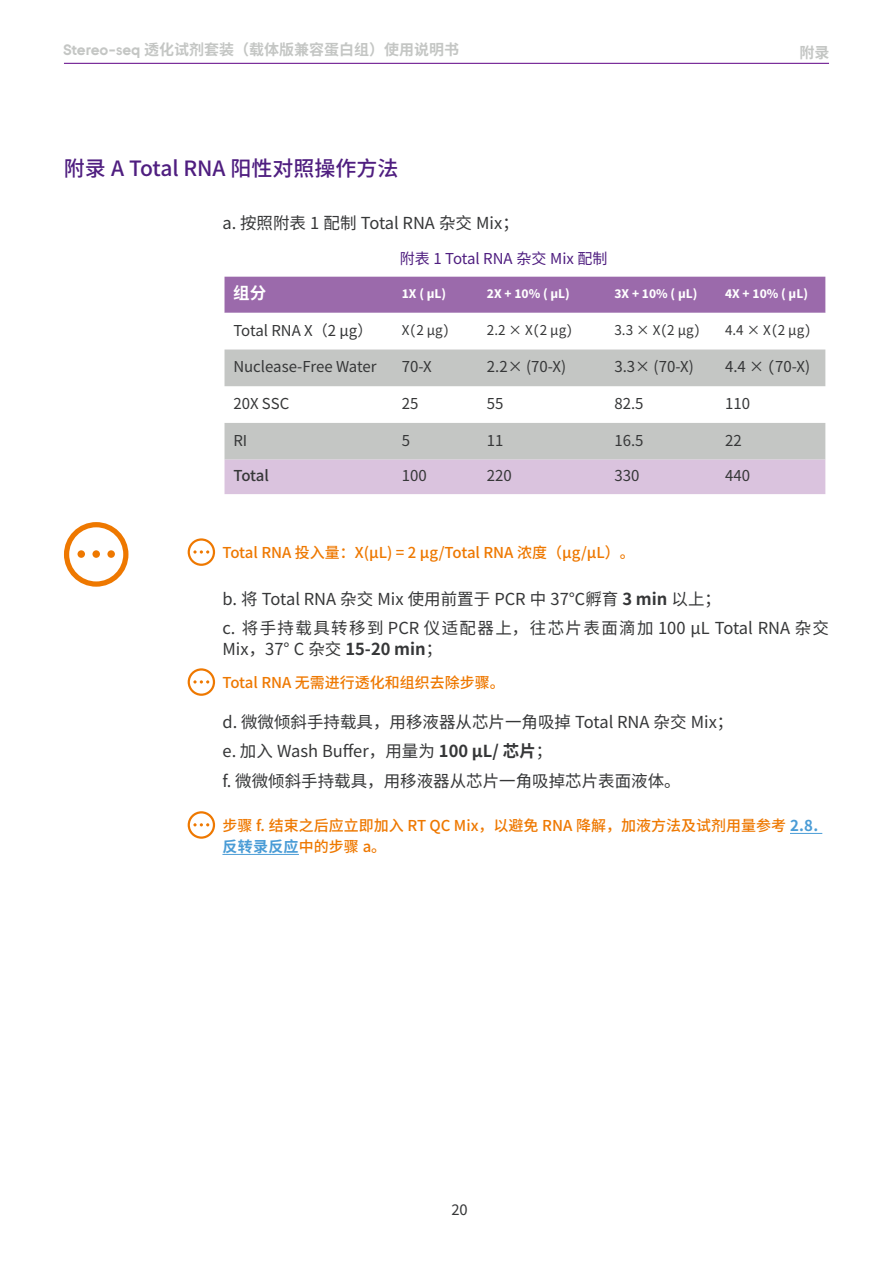
<style>
.page{position:relative;width:893px;height:1263px;background:#fff}
.page>*{position:absolute;margin:0;border:0;box-sizing:border-box;transform-origin:0 0}
.t1{font:500 21px "Source Han Sans SC";color:#4f1e80}
.t2{font:16.5px/29.5px "Source Han Sans SC";color:#363738}
.t3{font:16.5px "Source Sans Pro";color:#363738}
.t4{font:700 16.5px "Source Han Sans SC";color:#fff}
.t5{font:500 15px/21px "Source Han Sans CN";color:#ee7800}
.t6{font:15px "Source Han Sans CN";color:#363738}
.t7{font:700 15px "Source Han Sans SC";color:#c4c6c4}
.t8{font:15px "Source Han Sans SC";color:#4f1e80}
.t9{font:500 15px "Source Han Sans CN";letter-spacing:-.025em;color:#363738}
.t10{font:700 13.5px "Source Sans Pro";color:#fff}
.t11{font:13.5px "Source Han Sans CN";color:#363738}
.s1{font-family:"BGI"}
.s2{font-weight:700}
.s3{font-weight:700;color:#4a9cd6}
</style>
<div class="page">
<hr style="left:64px;top:63px;width:765px;height:1px;background:#5e0085">
<svg style="left:64px;top:522px;width:64px;height:65px"></svg>
<div style="left:78px;top:550px;width:7px;height:8px;background:#ee7800;border-radius:50%"></div>
<div style="left:92px;top:550px;width:8px;height:8px;background:#ee7800;border-radius:50%"></div>
<div style="left:107px;top:550px;width:8px;height:8px;background:#ee7800;border-radius:50%"></div>
<hr style="left:790px;top:833px;width:32px;height:1px;background:#4a9cd6">
<hr style="left:222px;top:854px;width:77px;height:1px;background:#4a9cd6">
<svg style="left:188px;top:538px;width:27px;height:28px"></svg>
<svg style="left:188px;top:668px;width:27px;height:28px"></svg>
<svg style="left:188px;top:811px;width:27px;height:28px"></svg>
<div style="left:225px;top:277px;width:600px;height:36px;background:#9b6aab"></div>
<svg style="left:225px;top:349px;width:600px;height:111px;fill:#c4c6c4"></svg>
<div style="left:225px;top:460px;width:600px;height:34px;background:#dac3de"></div>
<p class="t7" style="left:63px;top:41px;width:397px"><span class="s1">Stereo-seq</span> 透化试剂套装（载体版兼容蛋白组）使用说明书</p>
<p class="t7" style="left:800px;top:44px;width:31px">附录</p>
<p class="t1" style="left:64px;top:157px;width:336px">附录 A Total RNA 阳性对照操作方法</p>
<p class="t2" style="left:223px;top:209px;width:298px">a. 按照附表 1 配制 Total RNA 杂交 Mix；</p>
<p class="t8" style="left:400px;top:250px;width:209px">附表 1 Total RNA 杂交 Mix 配制</p>
<p class="t4" style="left:233px;top:284px;width:34px">组分</p>
<p class="t10" style="left:402px;top:285px;width:46px">1X ( µL)</p>
<p class="t10" style="left:487px;top:285px;width:84px">2X + 10% ( µL)</p>
<p class="t10" style="left:614px;top:285px;width:84px">3X + 10% ( µL)</p>
<p class="t10" style="left:725px;top:285px;width:84px">4X + 10% ( µL)</p>
<p class="t6" style="left:233px;top:322px;width:141px">Total RNA X（2 μg）</p>
<p class="t11" style="left:402px;top:323px;width:49px">X(2 μg)</p>
<p class="t11" style="left:487px;top:323px;width:88px">2.2 × X(2 μg)</p>
<p class="t11" style="left:614px;top:323px;width:88px">3.3 × X(2 μg)</p>
<p class="t11" style="left:725px;top:323px;width:88px">4.4 × X(2 μg)</p>
<p class="t6" style="left:233px;top:358px;width:145px">Nuclease-Free Water</p>
<p class="t6" style="left:402px;top:358px;width:31px">70-X</p>
<p class="t6" style="left:487px;top:358px;width:81px">2.2× (70-X)</p>
<p class="t6" style="left:614px;top:358px;width:81px">3.3× (70-X)</p>
<p class="t6" style="left:725px;top:358px;width:87px">4.4 × (70-X)</p>
<p class="t6" style="left:233px;top:395px;width:57px">20X SSC</p>
<p class="t6" style="left:402px;top:395px;width:18px">25</p>
<p class="t6" style="left:487px;top:395px;width:18px">55</p>
<p class="t6" style="left:614px;top:395px;width:31px">82.5</p>
<p class="t6" style="left:725px;top:395px;width:26px">110</p>
<p class="t6" style="left:233px;top:432px;width:15px">RI</p>
<p class="t6" style="left:402px;top:432px;width:10px">5</p>
<p class="t6" style="left:487px;top:432px;width:18px">11</p>
<p class="t6" style="left:614px;top:432px;width:31px">16.5</p>
<p class="t6" style="left:725px;top:432px;width:18px">22</p>
<p class="t9" style="left:233px;top:467px;width:37px">Total</p>
<p class="t6" style="left:402px;top:467px;width:26px">100</p>
<p class="t6" style="left:487px;top:467px;width:26px">220</p>
<p class="t6" style="left:614px;top:467px;width:26px">330</p>
<p class="t6" style="left:725px;top:467px;width:26px">440</p>
<p class="t5" style="left:222px;top:543px;width:414px">Total RNA 投入量：X(μL) = 2 μg/Total RNA 浓度（μg/μL）。</p>
<p class="t2" style="left:223px;top:584px;width:608px">b. 将 Total RNA 杂交 Mix 使用前置于 PCR 中 37℃孵育 <span class="s2">3 min</span> 以上；<br>c. 将手持载具转移到 PCR 仪适配器上，往芯片表面滴加 100 μL Total RNA 杂交</p>
<p class="t2" style="left:223px;top:635px;width:221px">Mix，37° C 杂交 <span class="s2">15-20 min</span>；</p>
<p class="t5" style="left:222px;top:673px;width:284px">Total RNA 无需进行透化和组织去除步骤。</p>
<p class="t2" style="left:223px;top:707px;width:512px">d. 微微倾斜手持载具，用移液器从芯片一角吸掉 Total RNA 杂交 Mix；e. 加入 Wash Buffer，用量为 <span class="s2">100 μL/ 芯片</span>；<br>f. 微微倾斜手持载具，用移液器从芯片一角吸掉芯片表面液体。</p>
<p class="t5" style="left:222px;top:815px;width:597px">步骤 f. 结束之后应立即加入 RT QC Mix，以避免 RNA 降解，加液方法及试剂用量参考 <span class="s3">2.8.反转录反应</span>中的步骤 a。</p>
<p class="t3" style="left:451px;top:1199px;width:18px">20</p>
</div>
